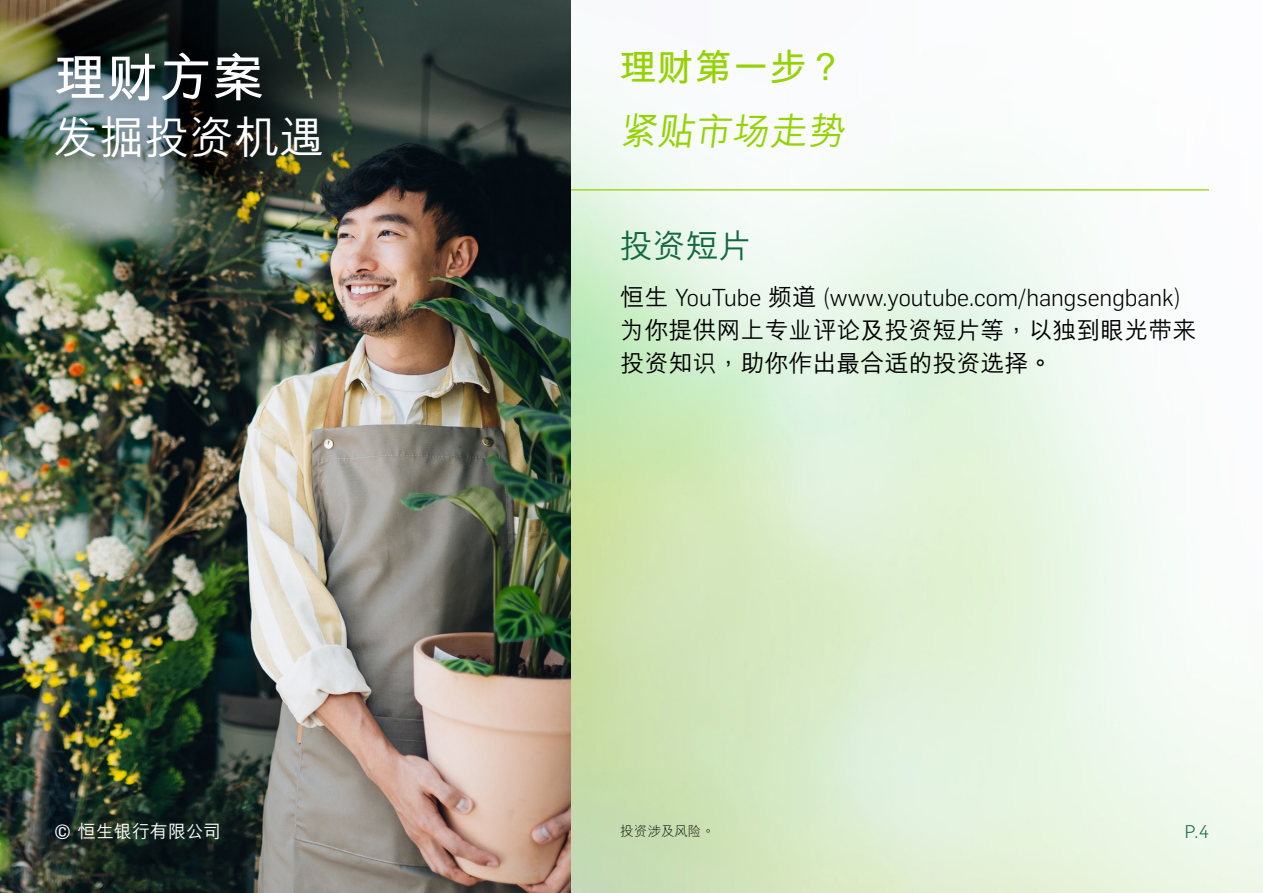
<style>
.page{position:relative;width:1263px;height:893px;background:#fff}
.page>*{position:absolute;margin:0;border:0;box-sizing:border-box;transform-origin:0 0}
.t1{font:700 52.5px "M Hei HKS";color:#fff}
.t2{font:500 45px "M Hei HKS";color:#fff}
.t3{font:700 37.5px "M Hei HKS";color:#95d300}
.t4{font:500 37.5px "M Hei HKS";color:#95d300}
.t5{font:500 33px "M Hei HKS";color:#126940}
.t6{font:500 24px/33px "M Hei HKS";color:#000}
.t7{font:300 24px "Flama";color:#000}
.t8{font:500 18px "M Hei HKS";letter-spacing:-.01em;color:#fff}
.t9{font:300 18px "Flama";color:#126940}
.t10{font:300 13.5px "M Hei HKS";color:#000}
.s1{font-family:"M Hei HKS";font-weight:500}
.s2{font-family:"Flama";font-weight:400}
</style>
<div class="page">
<img style="left:570px;top:0;width:693px;height:893px">
<hr style="left:564px;top:189px;width:645px;height:2px;background:#95d300">
<img style="left:0;top:0;width:570px;height:893px">
<div style="left:44px;top:41px;width:296px;height:135px;background:#000;opacity:.3"></div>
<h1 class="t1" style="left:54px;top:40px;width:211px">理財方案</h1>
<h2 class="t2" style="left:54px;top:105px;width:271px">發掘投資機遇</h2>
<h3 class="t3" style="left:619px;top:40px;width:226px">理財第一步？</h3>
<h3 class="t4" style="left:619px;top:104px;width:233px">緊貼市場走勢</h3>
<h3 class="t5" style="left:619px;top:222px;width:133px">投資短片</h3>
<p class="t7" style="left:620px;top:281px;width:562px"><span class="s1">恒生</span> YouTube <span class="s1">頻道</span> (www.youtube.com/hangsengbank)</p>
<p class="t6" style="left:620px;top:312px;width:577px">為你提供網上專業評論及投資短片等，以獨到眼光帶來投資知識，助你作出最合適的投資選擇。</p>
<p class="t8" style="left:54px;top:818px;width:168px"><span class="s2">©</span> 恒生銀行有限公司</p>
<p class="t9" style="left:1185px;top:819px;width:26px">P.4</p>
<p class="t10" style="left:620px;top:821px;width:96px">投資涉及風險。</p>
</div>
